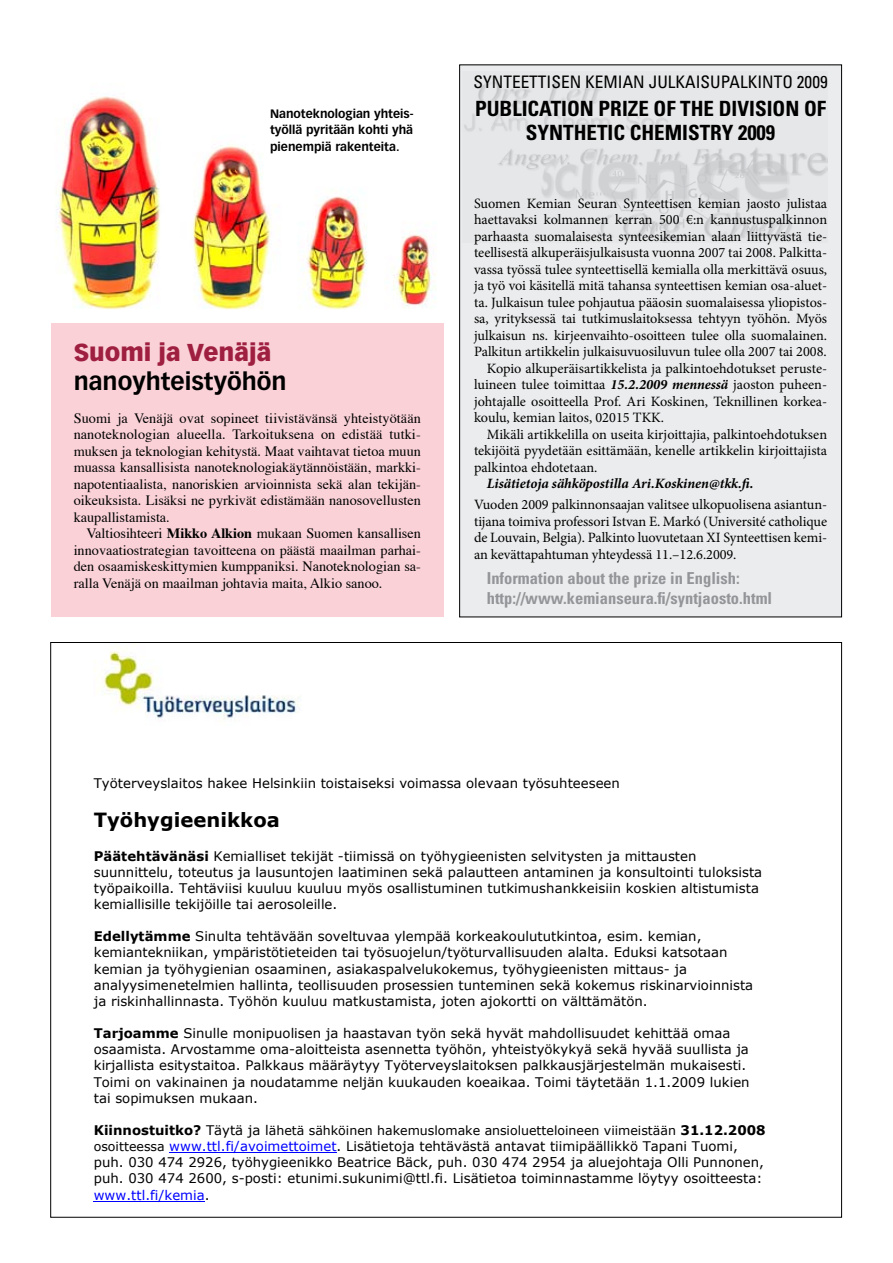
<style>
.page{position:relative;width:893px;height:1263px;background:#fff}
.page>*{position:absolute;margin:0;border:0;box-sizing:border-box;transform-origin:0 0}
.t1{font:700 24px "Vectora LH";color:#000}
.t2{font:900 24px "Vectora LH";color:#9f1f40}
.t3{font:700 condensed 21px/24px "Univers";color:#000;text-align:center}
.t4{font:700 19.5px "Verdana";color:#000}
.t5{font:condensed 17.25px "Univers";color:#000}
.t6{font:700 condensed 16.5px/19.8px "Univers";color:#939598}
.t7{font:14.25px/16.5px "Minion Pro";color:#000;text-align:justify}
.t8{font:14.25px/16.5px "Times";color:#000;text-align:justify}
.t9{font:italic 700 14.25px "Minion Pro";letter-spacing:-.005em;color:#000}
.t10{font:13.2px/16.2px "Verdana";color:#000}
.t11{font:12.6px "Verdana";color:#000}
.t12{font:700 12px/16.5px "Vectora LH";color:#000;text-align:justify}
.s1{font-weight:700}
.s2{font-weight:700;font-style:italic}
.s3{font-weight:700;font-size:13.2px}
.s4{font-size:13.2px}
.s5{font-size:12.6px}
.s6{color:#00f}
</style>
<div class="page">
<img style="left:51px;top:96px;width:393px;height:228px">
<div style="left:51px;top:324px;width:393px;height:293px;background:#f9d1d7"></div>
<div style="left:460px;top:65px;width:382px;height:552px;background:#ebeced"></div>
<img style="left:464px;top:81px;width:364px;height:162px">
<img style="left:96px;top:647px;width:205px;height:72px">
<hr style="left:169px;top:1152px;width:168px;height:1px;background:#00f">
<hr style="left:94px;top:1201px;width:111px;height:1px;background:#00f">
<p class="t12" style="left:270px;top:105px;width:145px">Nanoteknologian yhteis&shy;työllä pyritään kohti yhä pienempiä rakenteita.</p>
<h1 class="t2" style="left:74px;top:337px;width:199px">Suomi ja Venäjä</h1>
<h1 class="t1" style="left:74px;top:367px;width:215px">nanoyhteistyöhön</h1>
<p class="t8" style="left:74px;top:409px;width:349px">Suomi ja Venäjä ovat sopineet tiivistävänsä yhteistyötään nanoteknologian alueella. Tarkoituksena on edistää tutki&shy;muksen ja teknologian kehitystä. Maat vaihtavat tietoa muun muassa kansallisista nanoteknologiakäytännöistään, markki&shy;napotentiaalista, nanoriskien arvioinnista sekä alan tekijän&shy;oikeuksista. Lisäksi ne pyrkivät edistämään nanosovellusten kaupallistamista.</p>
<p class="t8" style="left:74px;top:524px;width:349px;text-indent:13px">Valtiosihteeri <span class="s1">Mikko Alkion</span> mukaan Suomen kansallisen innovaatiostrategian tavoitteena on päästä maailman parhai&shy;den osaamiskeskittymien kumppaniksi. Nanoteknologian sa&shy;ralla Venäjä on maailman johtavia maita, Alkio sanoo.</p>
<h3 class="t5" style="left:473px;top:71px;width:356px">SYNTEETTISEN KEMIAN JULKAISUPALKINTO 2009</h3>
<h2 class="t3" style="left:475px;top:97px;width:353px">PUBLICATION PRIZE OF THE DIVISION OF<br>SYNTHETIC CHEMISTRY 2009</h2>
<p class="t7" style="left:474px;top:195px;width:355px">Suomen Kemian Seuran Synteettisen kemian jaosto julistaa</p>
<p class="t7" style="left:474px;top:211px;width:355px">haettavaksi kolmannen kerran 500 €:n kannustuspalkinnon</p>
<p class="t7" style="left:474px;top:228px;width:355px">parhaasta suomalaisesta synteesikemian alaan liittyvästä tie-</p>
<p class="t7" style="left:474px;top:244px;width:355px">teellisestä alkuperäisjulkaisusta vuonna 2007 tai 2008. Palkitta-</p>
<p class="t7" style="left:474px;top:261px;width:355px">vassa työssä tulee synteettisellä kemialla olla merkittävä osuus,</p>
<p class="t7" style="left:474px;top:277px;width:355px">ja työ voi käsitellä mitä tahansa synteettisen kemian osa-aluet-</p>
<p class="t7" style="left:474px;top:294px;width:355px">ta. Julkaisun tulee pohjautua pääosin suomalaisessa yliopistos-</p>
<p class="t7" style="left:474px;top:311px;width:355px">sa, yrityksessä tai tutkimuslaitoksessa tehtyyn työhön. Myös</p>
<p class="t7" style="left:474px;top:327px;width:355px">julkaisun ns. kirjeenvaihto-osoitteen tulee olla suomalainen.</p>
<p class="t7" style="left:474px;top:344px;width:354px">Palkitun artikkelin julkaisuvuosiluvun tulee olla 2007 tai 2008.</p>
<p class="t7" style="left:487px;top:360px;width:342px">Kopio alkuperäisartikkelista ja palkintoehdotukset peruste-</p>
<p class="t7" style="left:474px;top:377px;width:355px">luineen tulee toimittaa <span class="s2">15.2.2009 mennessä</span> jaoston puheen-</p>
<p class="t7" style="left:474px;top:393px;width:355px">johtajalle osoitteella Prof. Ari Koskinen, Teknillinen korkea-</p>
<p class="t7" style="left:474px;top:410px;width:192px">koulu, kemian laitos, 02015 TKK.</p>
<p class="t7" style="left:487px;top:426px;width:342px">Mikäli artikkelilla on useita kirjoittajia, palkintoehdotuksen</p>
<p class="t7" style="left:474px;top:443px;width:355px">tekijöitä pyydetään esittämään, kenelle artikkelin kirjoittajista</p>
<p class="t7" style="left:474px;top:459px;width:125px">palkintoa ehdotetaan.</p>
<p class="t9" style="left:487px;top:474px;width:268px">Lisätietoja sähköpostilla Ari.Koskinen@tkk.fi.</p>
<p class="t7" style="left:474px;top:496px;width:355px">Vuoden 2009 palkinnonsaajan valitsee ulkopuolisena asiantun&shy;tijana toimiva professori Istvan E. Markó (Université catholique de Louvain, Belgia). Palkinto luovutetaan XI Synteettisen kemi&shy;an kevättapahtuman yhteydessä 11.–12.6.2009.</p>
<p class="t6" style="left:487px;top:568px;width:287px">Information about the prize in English: http://www.kemianseura.fi/syntjaosto.html</p>
<p class="t10" style="left:94px;top:775px;width:528px">Työterveyslaitos hakee Helsinkiin toistaiseksi voimassa olevaan työsuhteeseen</p>
<h3 class="t4" style="left:94px;top:807px;width:188px">Työhygieenikkoa</h3>
<p class="t10" style="left:94px;top:847px;width:670px"><span class="s1">Päätehtävänäsi</span> Kemialliset tekijät -tiimissä on työhygieenisten selvitysten ja mittausten suunnittelu, toteutus ja lausuntojen laatiminen sekä palautteen antaminen ja konsultointi tuloksista työpaikoilla. Tehtäviisi kuuluu kuuluu myös osallistuminen tutkimushankkeisiin koskien altistumista kemiallisille tekijöille tai aerosoleille.</p>
<p class="t10" style="left:94px;top:928px;width:661px"><span class="s1">Edellytämme</span> Sinulta tehtävään soveltuvaa ylempää korkeakoulututkintoa, esim. kemian, kemiantekniikan, ympäristötieteiden tai työsuojelun/työturvallisuuden alalta. Eduksi katsotaan kemian ja työhygienian osaaminen, asiakaspalvelukokemus, työhygieenisten mittaus- ja analyysimenetelmien hallinta, teollisuuden prosessien tunteminen sekä kokemus riskinarvioinnista ja riskinhallinnasta. Työhön kuuluu matkustamista, joten ajokortti on välttämätön.</p>
<p class="t10" style="left:94px;top:1025px;width:657px"><span class="s1">Tarjoamme</span> Sinulle monipuolisen ja haastavan työn sekä hyvät mahdollisuudet kehittää omaa osaamista. Arvostamme oma-aloitteista asennetta työhön, yhteistyökykyä sekä hyvää suullista ja kirjallista esitystaitoa. Palkkaus määräytyy Työterveyslaitoksen palkkausjärjestelmän mukaisesti.<br>Toimi on vakinainen ja noudatamme neljän kuukauden koeaikaa. Toimi täytetään 1.1.2009 lukien tai sopimuksen mukaan.</p>
<p class="t11" style="left:94px;top:1122px;width:673px"><span class="s3">Kiinnostuitko?</span> <span class="s4">Täytä ja l</span>ähetä sähköinen hakemuslomake ansioluetteloineen viimeistään <span class="s3">31.12.2008</span></p>
<p class="t10" style="left:94px;top:1138px;width:672px"><span class="s5">osoitteessa</span> <span class="s6">www.ttl.fi/avoimettoimet</span>. Lisätietoja tehtävästä antavat tiimipäällikkö Tapani Tuomi, puh. 030 474 2926, työhygieenikko Beatrice Bäck, puh. 030 474 2954 ja aluejohtaja Olli Punnonen, puh. 030 474 2600, s-posti: etunimi.sukunimi@ttl.fi. Lisätietoa toiminnastamme löytyy osoitteesta: <span class="s6">www.ttl.fi/kemia</span>.</p>
</div>
